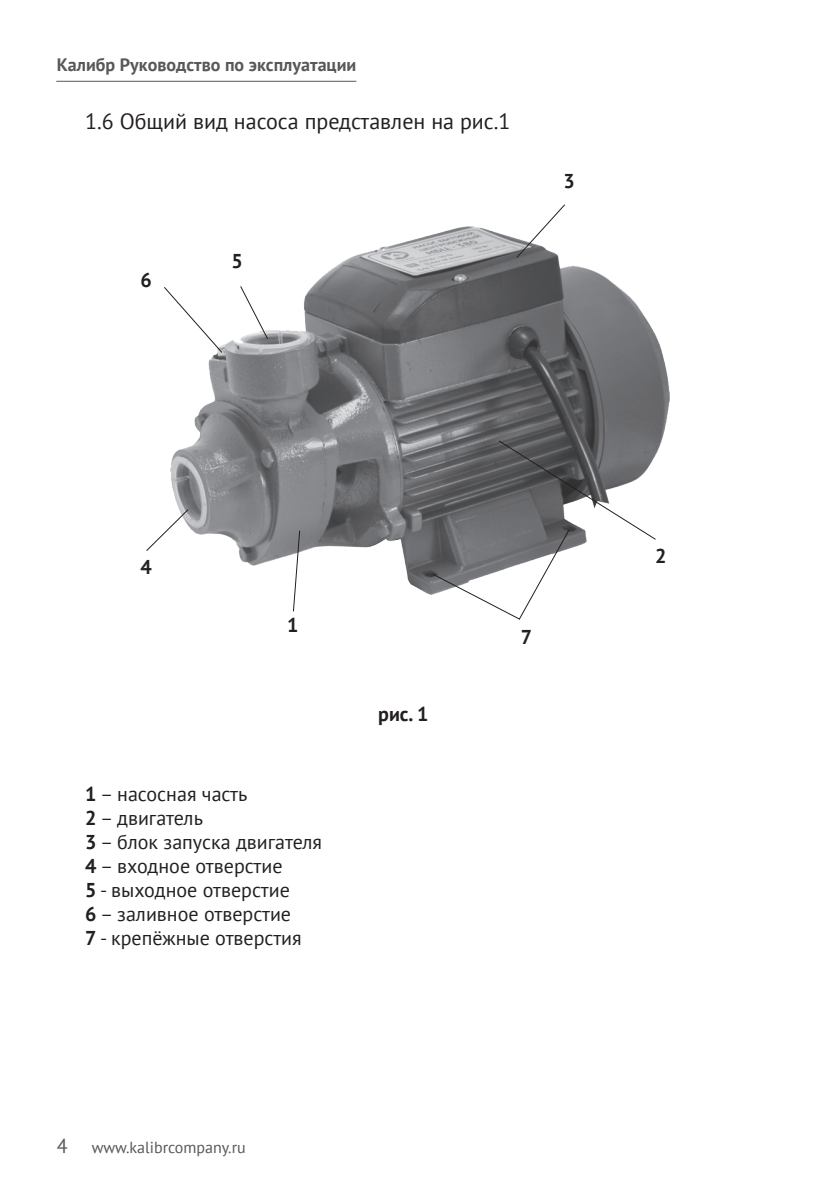
<style>
.page{position:relative;width:840px;height:1191px;background:#fff}
.page>*{position:absolute;margin:0;border:0;box-sizing:border-box;transform-origin:0 0}
.t1{font:22px "PT Sans";color:#231f20}
.t2{font:20px/24px "PT Sans";color:#231f20}
.t3{font:700 20px "PT Sans";color:#231f20}
.t4{font:700 18px "PT Sans";color:#57585a}
.t5{font:16px "PT Sans";color:#57585a}
.s1{font-weight:700}
.s2{font-size:20px}
</style>
<div class="page">
<hr style="left:56px;top:81px;width:300px;height:1px;background:#57585a">
<img style="left:171px;top:227px;width:497px;height:367px">
<svg style="left:239px;top:285px;width:30px;height:55px"></svg>
<svg style="left:164px;top:286px;width:59px;height:68px"></svg>
<svg style="left:515px;top:204px;width:51px;height:55px"></svg>
<svg style="left:431px;top:439px;width:225px;height:181px"></svg>
<svg style="left:292px;top:529px;width:8px;height:83px"></svg>
<svg style="left:146px;top:508px;width:43px;height:44px"></svg>
<p class="t4" style="left:57px;top:52px;width:301px">Калибр Руководство по эксплуатации</p>
<p class="t1" style="left:85px;top:107px;width:427px">1.6 Общий вид насоса представлен на рис.1</p>
<p class="t3" style="left:140px;top:266px;width:13px">6</p>
<p class="t3" style="left:231px;top:247px;width:13px">5</p>
<p class="t3" style="left:563px;top:168px;width:13px">3</p>
<p class="t3" style="left:140px;top:553px;width:13px">4</p>
<p class="t3" style="left:287px;top:611px;width:13px">1</p>
<p class="t2" style="left:85px;top:781px;width:238px"><span class="s1">1</span> – насосная часть<br><span class="s1">2</span> – двигатель<br><span class="s1">3</span> – блок запуска двигателя<br><span class="s1">4</span> – входное отверстие<br><span class="s1">5</span> - выходное отверстие<br><span class="s1">6</span> – заливное отверстие<br><span class="s1">7</span> - крепёжные отверстия</p>
<p class="t3" style="left:378px;top:700px;width:52px">рис. 1</p>
<p class="t5" style="left:57px;top:1136px;width:190px"><span class="s2">4</span> www.kalibrcompany.ru</p>
<p class="t3" style="left:520px;top:624px;width:13px">7</p>
<p class="t3" style="left:654px;top:542px;width:13px">2</p>
</div>
